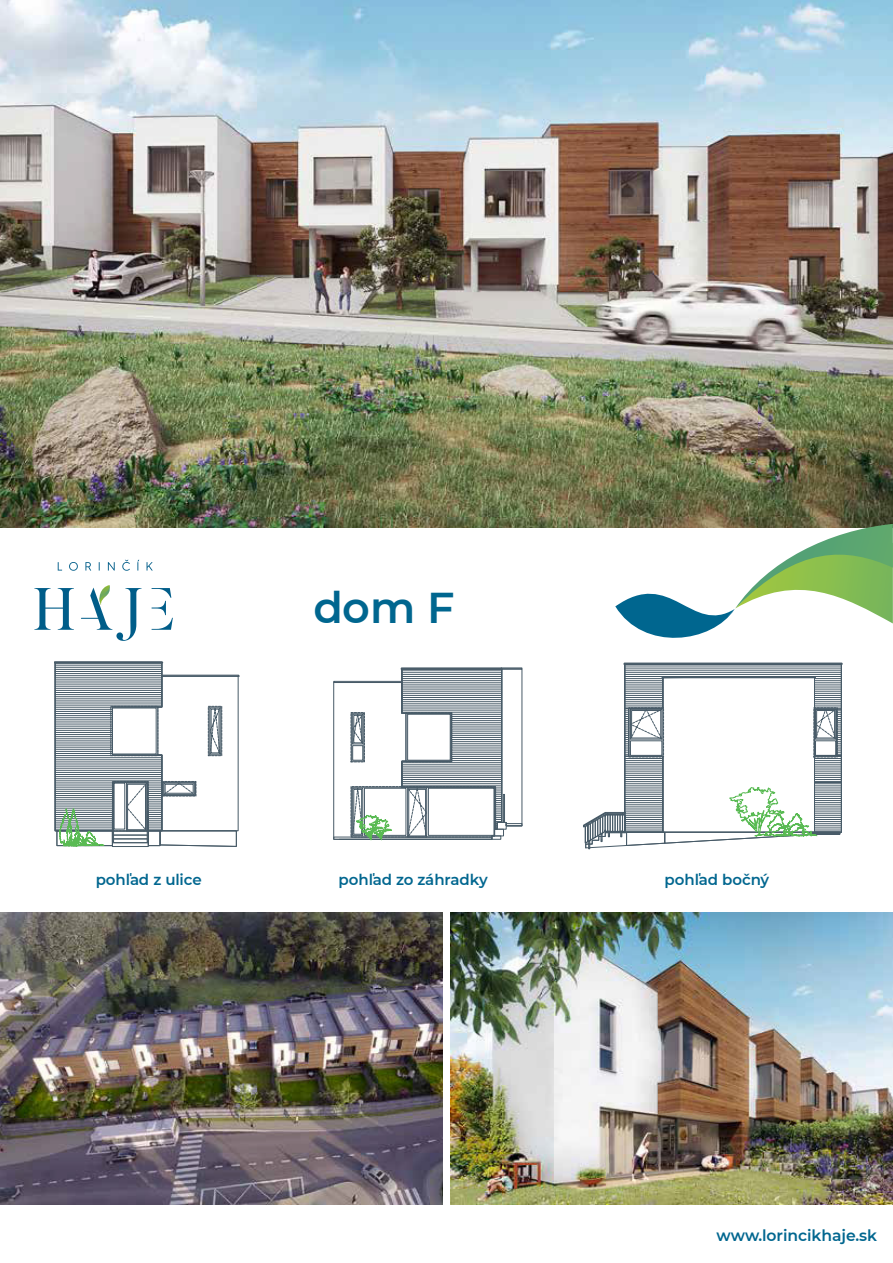
<style>
.page{position:relative;width:893px;height:1263px;background:#fff}
.page>*{position:absolute;margin:0;border:0;box-sizing:border-box;transform-origin:0 0}
.t1{font:600 43.05px "Montserrat";color:#00668f}
.t2{font:600 15.6px "Montserrat";color:#00668f}
.t3{font:600 15px "Montserrat";color:#00668f}
</style>
<div class="page">
<img style="left:0;top:0;width:893px;height:527px">
<svg style="left:58px;top:560px;width:95px;height:11px"></svg>
<svg style="left:34px;top:588px;width:40px;height:42px"></svg>
<svg style="left:152px;top:588px;width:21px;height:42px"></svg>
<svg style="left:81px;top:585px;width:61px;height:56px"></svg>
<img style="left:0;top:912px;width:442px;height:293px">
<img style="left:451px;top:912px;width:442px;height:293px">
<svg style="left:54px;top:661px;width:186px;height:186px"></svg>
<svg style="left:333px;top:668px;width:189px;height:172px"></svg>
<svg style="left:583px;top:524px;width:310px;height:325px"></svg>
<h1 class="t1" style="left:313px;top:577px;width:143px">dom F</h1>
<p class="t3" style="left:96px;top:869px;width:108px">pohľad z ulice</p>
<p class="t3" style="left:338px;top:869px;width:151px">pohľad zo záhradky</p>
<p class="t3" style="left:664px;top:869px;width:106px">pohľad bočný</p>
<p class="t2" style="left:717px;top:1224px;width:162px">www.lorincikhaje.sk</p>
</div>
